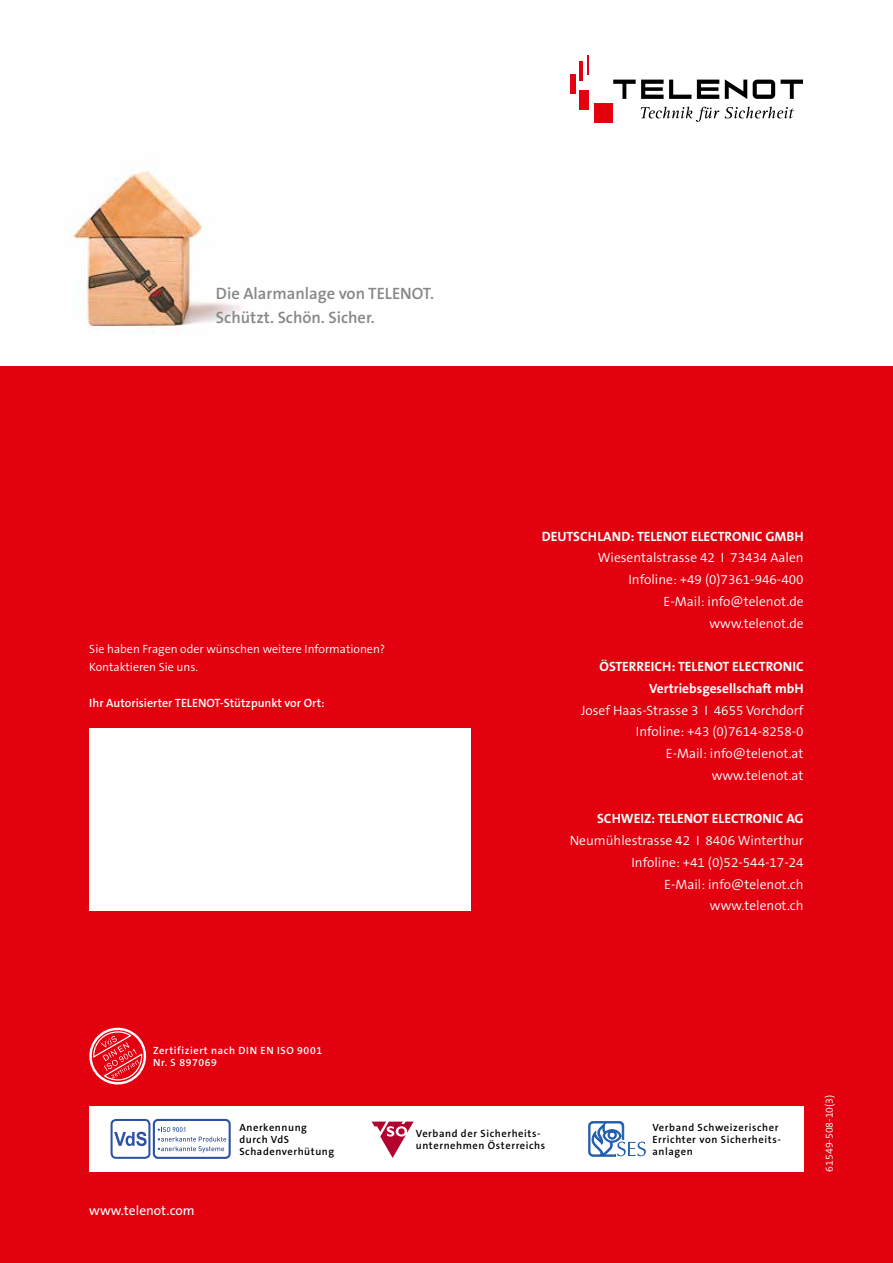
<style>
.page{position:relative;width:893px;height:1263px;background:#fff}
.page>*{position:absolute;margin:0;border:0;box-sizing:border-box;transform-origin:0 0}
.t1{font:600 16.5px/23.5px "The Sans B Plus W6";color:#878786}
.t2{font:300 13.5px/21.8px "The Sans B4";color:#fff;text-align:right}
.t3{font:700 13.5px/21.8px "The Sans B7";color:#fff;text-align:right}
.t4{font:13.5px "The Sans B5 Plain";color:#fff}
.t5{font:300 12px/18px "The Sans B4";color:#fff}
.t6{font:600 12px "The Sans B Plus W6";color:#fff}
.t7{font:600 10.5px/12px "The Sans B Plus W6";letter-spacing:.055em;color:#000}
.t8{font:600 10.5px/12px "The Sans B Plus W6";letter-spacing:.055em;color:#fff}
.t9{font:300 10.5px "The Sans B4";color:#fff}
</style>
<div class="page">
<div style="left:0;top:367px;width:893px;height:896px;background:#e3000f"></div>
<div style="left:595px;top:103px;width:18px;height:19px;background:#e3000f"></div>
<div style="left:570px;top:74px;width:5px;height:20px;background:#e3000f"></div>
<hr style="left:579px;top:61px;width:3px;height:20px;background:#e3000f">
<svg style="left:587px;top:55px;width:1px;height:20px"></svg>
<div style="left:579px;top:91px;width:9px;height:19px;background:#e3000f"></div>
<svg style="left:697px;top:80px;width:22px;height:19px"></svg>
<svg style="left:725px;top:79px;width:22px;height:20px"></svg>
<svg style="left:613px;top:80px;width:78px;height:19px"></svg>
<svg style="left:753px;top:80px;width:22px;height:19px"></svg>
<svg style="left:781px;top:80px;width:22px;height:19px"></svg>
<svg style="left:641px;top:107px;width:78px;height:15px"></svg>
<svg style="left:725px;top:107px;width:69px;height:11px"></svg>
<img style="left:71px;top:170px;width:170px;height:163px">
<svg style="left:89px;top:1027px;width:58px;height:58px"></svg>
<div style="left:89px;top:1106px;width:715px;height:65px;background:#fff"></div>
<svg style="left:371px;top:1121px;width:43px;height:37px"></svg>
<svg style="left:589px;top:1121px;width:57px;height:35px"></svg>
<div style="left:111px;top:1119px;width:39px;height:40px;border:2px solid #2d52a0;border-radius:4px"></div>
<svg style="left:114px;top:1132px;width:33px;height:14px"></svg>
<svg style="left:158px;top:1127px;width:68px;height:25px"></svg>
<div style="left:153px;top:1119px;width:78px;height:40px;border:2px solid #2d52a0;border-radius:4px"></div>
<div style="left:89px;top:728px;width:382px;height:182px;background:#fff"></div>
<p class="t1" style="left:216px;top:282px;width:220px">Die Alarmanlage von TELENOT.<br>Schützt. Schön. Sicher.</p>
<p class="t5" style="left:89px;top:641px;width:297px">Sie haben Fragen oder wünschen weitere Informationen?<br>Kontaktieren Sie uns.</p>
<p class="t6" style="left:89px;top:695px;width:237px">Ihr Autorisierter TELENOT-Stützpunkt vor Ort:</p>
<p class="t3" style="left:542px;top:526px;width:263px">DEUTSCHLAND: TELENOT ELECTRONIC GMBH</p>
<p class="t2" style="left:598px;top:548px;width:207px">Wiesentalstrasse 42 I 73434 Aalen<br>Infoline: +49 (0)7361-946-400<br>E-Mail: info@telenot.de www.telenot.de</p>
<p class="t3" style="left:600px;top:656px;width:206px">ÖSTERREICH: TELENOT ELECTRONIC<br>Vertriebsgesellschaft mbH</p>
<p class="t2" style="left:581px;top:700px;width:224px">Josef Haas-Strasse 3 I 4655 Vorchdorf<br>Infoline: +43 (0)7614-8258-0<br>E-Mail: info@telenot.at www.telenot.at</p>
<p class="t3" style="left:597px;top:809px;width:208px">SCHWEIZ: TELENOT ELECTRONIC AG</p>
<p class="t2" style="left:570px;top:831px;width:236px">Neumühlestrasse 42 I 8406 Winterthur<br>Infoline: +41 (0)52-544-17-24<br>E-Mail: info@telenot.ch www.telenot.ch</p>
<p class="t8" style="left:153px;top:1044px;width:171px">Zertifiziert nach DIN EN ISO 9001<br>Nr. S 897069</p>
<p class="t4" style="left:89px;top:1203px;width:107px">www.telenot.com</p>
<p class="t7" style="left:239px;top:1121px;width:96px">Anerkennung durch VdS<br>Schadenverhütung</p>
<p class="t7" style="left:416px;top:1127px;width:131px">Verband der Sicherheits&shy;unternehmen Österreichs</p>
<p class="t7" style="left:652px;top:1121px;width:130px">Verband Schweizerischer<br>Errichter von Sicherheits&shy;anlagen</p>
<p class="t9" style="left:824px;top:1171px;width:78px;rotate:-90deg">61549-508-10(3)</p>
</div>
